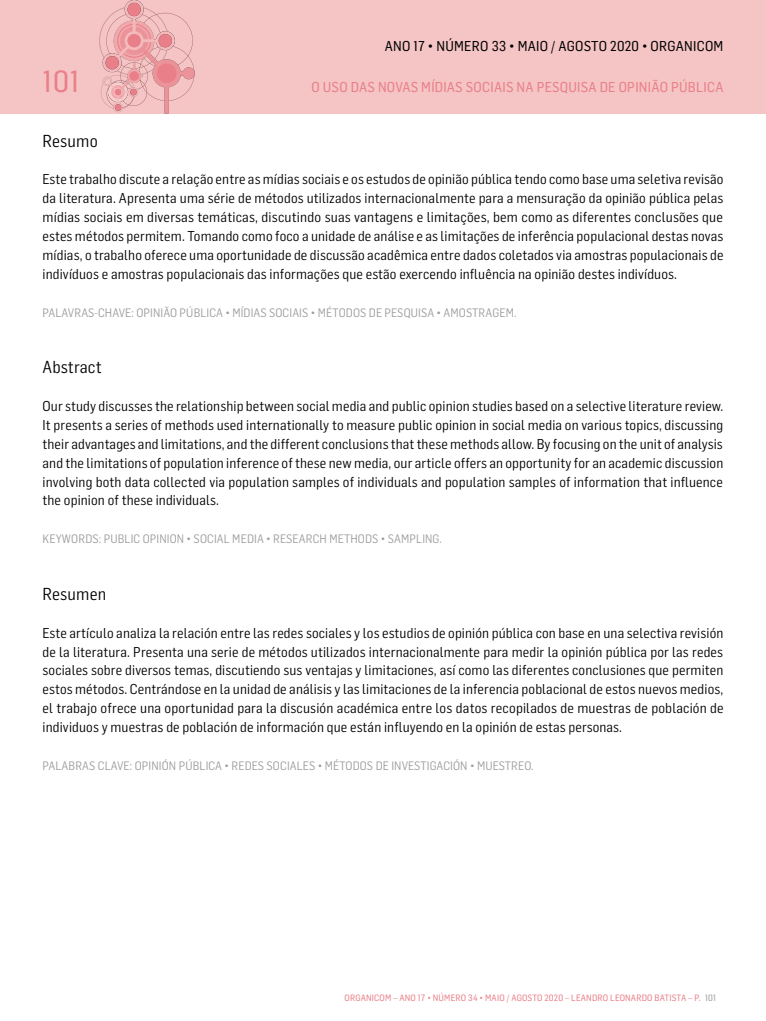
<style>
.page{position:relative;width:766px;height:1021px;background:#fff}
.page>*{position:absolute;margin:0;border:0;box-sizing:border-box;transform-origin:0 0}
.t1{font:30px "Flama Semicondensed Basic";color:#e97f89}
.t2{font:17px "Flama Semicondensed";letter-spacing:.01em;color:#000}
.t3{font:14px/18.9px "Flama Semicondensed";letter-spacing:.01em;color:#000;text-align:justify}
.t4{font:14px "Flama Semicondensed Basic";letter-spacing:.02em;color:#e97f89}
.t5{font:14px "Flama Semicondensed Basic";letter-spacing:.02em;color:#000}
.t6{font:12px "Flama Semicondensed";letter-spacing:.01em;color:#9d9d9c}
.t7{font:9px "Flama Semicondensed Basic";letter-spacing:.02em;color:#e97f89}
.s1{color:#9d9d9c}
</style>
<div class="page">
<div style="left:0;top:0;width:765px;height:113px;background:#f5c4c5"></div>
<svg style="left:99px;top:0;width:96px;height:113px"></svg>
<p class="t5" style="left:384px;top:37px;width:340px">ANO 17 • NÚMERO 33 • MAIO / AGOSTO 2020 • ORGANICOM</p>
<h1 class="t1" style="left:43px;top:62px;width:39px">101</h1>
<p class="t4" style="left:311px;top:78px;width:413px">O USO DAS NOVAS MÍDIAS SOCIAIS NA PESQUISA DE OPINIÃO PÚBLICA</p>
<p class="t2" style="left:43px;top:130px;width:57px">Resumo</p>
<p class="t3" style="left:43px;top:169px;width:682px">Este trabalho discute a relação entre as mídias sociais e os estudos de opinião pública tendo como base uma seletiva revisão da literatura. Apresenta uma série de métodos utilizados internacionalmente para a mensuração da opinião pública pelas mídias sociais em diversas temáticas, discutindo suas vantagens e limitações, bem como as diferentes conclusões que estes métodos permitem. Tomando como foco a unidade de análise e as limitações de inferência populacional destas novas mídias, o trabalho oferece uma oportunidade de discussão acadêmica entre dados coletados via amostras populacionais de indivíduos e amostras populacionais das informações que estão exercendo influência na opinião destes indivíduos.</p>
<p class="t6" style="left:43px;top:304px;width:475px">PALAVRAS-CHAVE: OPINIÃO PÚBLICA • MÍDIAS SOCIAIS • MÉTODOS DE PESQUISA • AMOSTRAGEM.</p>
<p class="t2" style="left:43px;top:356px;width:61px">Abstract</p>
<p class="t3" style="left:43px;top:396px;width:682px">Our study discusses the relationship between social media and public opinion studies based on a selective literature review.<br>It presents a series of methods used internationally to measure public opinion in social media on various topics, discussing their advantages and limitations, and the different conclusions that these methods allow. By focusing on the unit of analysis and the limitations of population inference of these new media, our article offers an opportunity for an academic discussion involving both data collected via population samples of individuals and population samples of information that influence the opinion of these individuals.</p>
<p class="t6" style="left:43px;top:531px;width:401px">KEYWORDS: PUBLIC OPINION • SOCIAL MEDIA • RESEARCH METHODS • SAMPLING.</p>
<p class="t2" style="left:43px;top:583px;width:65px">Resumen</p>
<p class="t3" style="left:43px;top:622px;width:682px">Este artículo analiza la relación entre las redes sociales y los estudios de opinión pública con base en una selectiva revisión de la literatura. Presenta una serie de métodos utilizados internacionalmente para medir la opinión pública por las redes sociales sobre diversos temas, discutiendo sus ventajas y limitaciones, así como las diferentes conclusiones que permiten estos métodos. Centrándose en la unidad de análisis y las limitaciones de la inferencia poblacional de estos nuevos medios, el trabajo ofrece una oportunidad para la discusión académica entre los datos recopilados de muestras de población de individuos y muestras de población de información que están influyendo en la opinión de estas personas.</p>
<p class="t6" style="left:43px;top:758px;width:492px">PALABRAS CLAVE: OPINIÓN PÚBLICA • REDES SOCIALES • MÉTODOS DE INVESTIGACIÓN • MUESTREO.</p>
<p class="t7" style="left:344px;top:992px;width:277px">ORGANICOM – ANO 17 • NÚMERO 34 • MAIO / AGOSTO 2020 – LEAN DRO LEONAR</p>
<p class="t7" style="left:641px;top:992px;width:23px">DO BATISTA</p>
<p class="t7" style="left:688px;top:992px;width:29px">– P. <span class="s1">101</span></p>
</div>
